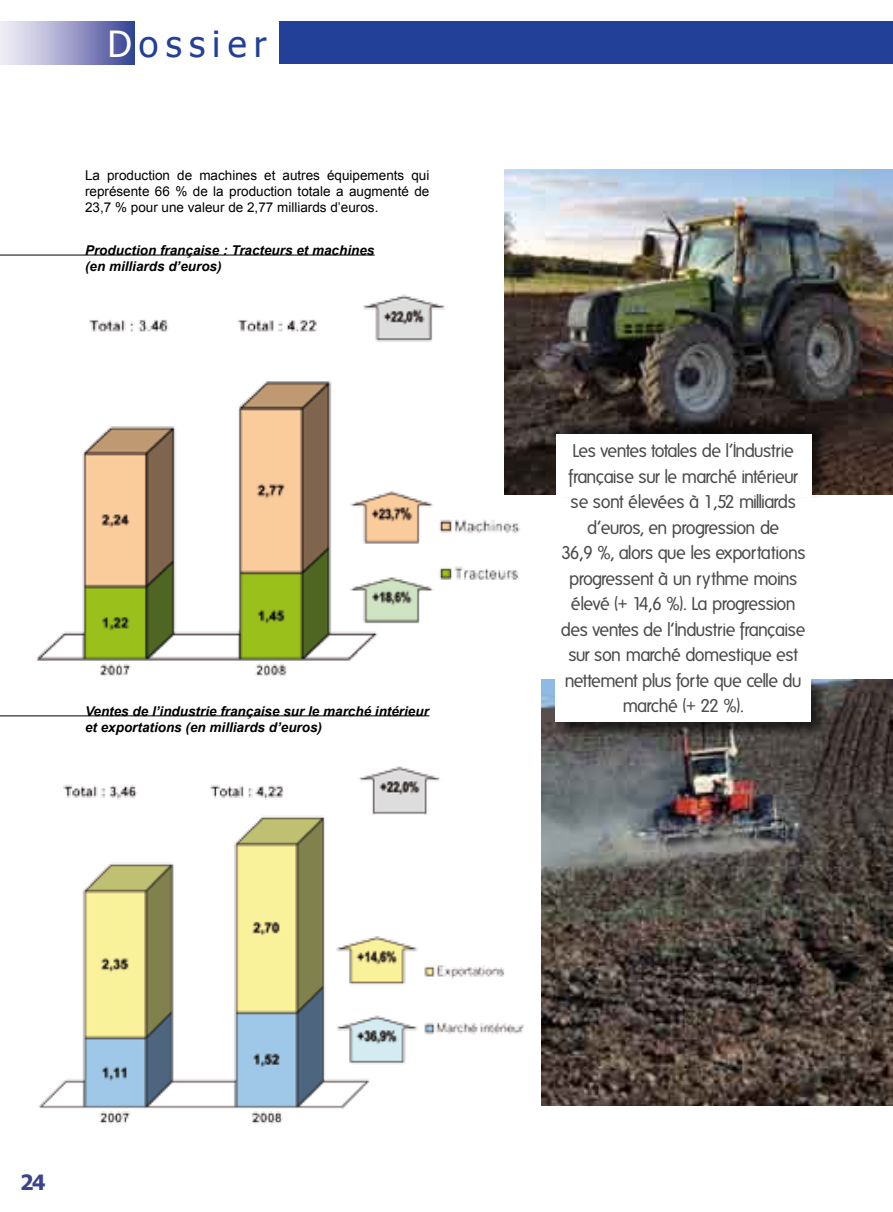
<style>
.page{position:relative;width:893px;height:1212px;background:#fff}
.page>*{position:absolute;margin:0;border:0;box-sizing:border-box;transform-origin:0 0}
.t1{font:36px "Tahoma";letter-spacing:.2em;color:#224097}
.t2{font:700 21px "Tahoma";color:#3a448c}
.t3{font:18px/25.5px "Folks";letter-spacing:-.035em;color:#4b4b4d;text-align:center}
.t4{font:italic 700 13.5px/16.2px "Arial";color:#000}
.t5{font:13.5px/16.2px "Arial";color:#000;text-align:justify}
.s1{color:#fff}
</style>
<div class="page">
<svg style="left:0;top:22px;width:134px;height:42px;background:#9ea0ca"></svg>
<div style="left:279px;top:21px;width:614px;height:43px;background:#224097"></div>
<img style="left:36px;top:287px;width:492px;height:390px">
<hr style="left:0;top:255px;width:375px;height:1px;background:#000">
<img style="left:38px;top:766px;width:486px;height:358px">
<hr style="left:0;top:715px;width:429px;height:1px;background:#000">
<img style="left:505px;top:170px;width:388px;height:324px">
<div style="left:554px;top:416px;width:277px;height:82px;background:#000;opacity:.65"></div>
<div style="left:556px;top:434px;width:255px;height:63px;background:#fff"></div>
<img style="left:541px;top:679px;width:352px;height:427px">
<div style="left:554px;top:676px;width:276px;height:65px;background:#000;opacity:.65"></div>
<div style="left:555px;top:677px;width:256px;height:45px;background:#fff"></div>
<h1 class="t1" style="left:107px;top:19px;width:161px"><span class="s1">D</span>ossier</h1>
<p class="t5" style="left:85px;top:167px;width:346px">La production de machines et autres équipements qui représente 66 % de la production totale a augmenté de 23,7 % pour une valeur de 2,77 milliards d’euros.</p>
<p class="t4" style="left:85px;top:242px;width:291px">Production française : Tracteurs et machines (en milliards d’euros)</p>
<p class="t4" style="left:85px;top:703px;width:345px">Ventes de l’industrie française sur le marché intérieur et exportations (en milliards d’euros)</p>
<p class="t3" style="left:561px;top:439px;width:246px">Les ventes totales de l’Industrie française sur le marché intérieur se sont élevées à 1,52 milliards d’euros, en progression de<br>36,9 %, alors que les exportations progressent à un rythme moins élevé (+ 14,6 %). La progression des ventes de l’Industrie française sur son marché domestique est nettement plus forte que celle du marché (+ 22 %).</p>
<p class="t2" style="left:20px;top:1168px;width:27px">24</p>
</div>
